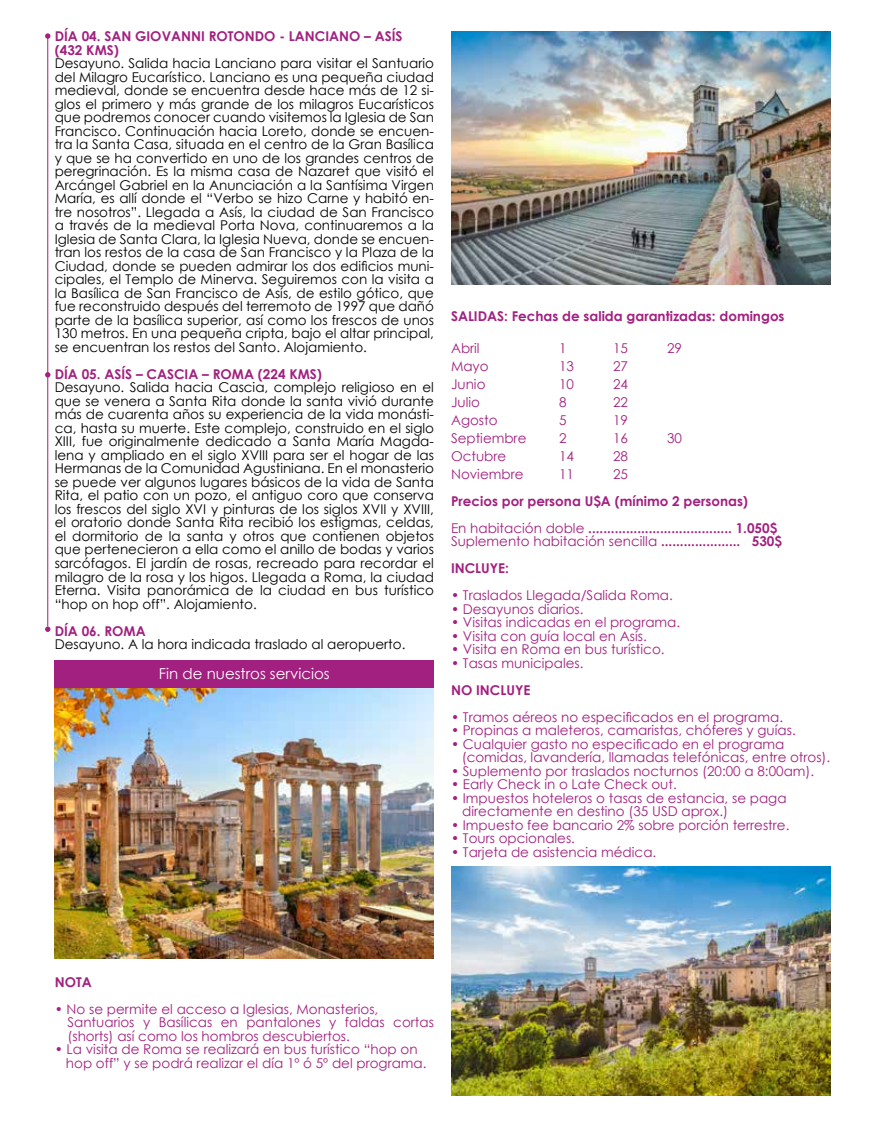
<style>
.page{position:relative;width:872px;height:1127px;background:#fff}
.page>*{position:absolute;margin:0;border:0;box-sizing:border-box;transform-origin:0 0}
.t1{font:15px "Century Gothic";color:#fff}
.t2{font:13.5px/13.5px "Century Gothic";color:#000;text-align:justify}
.t3{font:13.5px/13.5px "Century Gothic";color:#a2207f}
.t4{font:700 13.5px/27px "Century Gothic";color:#a2207f}
.s1{font-weight:400}
</style>
<div class="page">
<img style="left:55px;top:688px;width:379px;height:270px">
<img style="left:451px;top:31px;width:379px;height:253px">
<img style="left:451px;top:866px;width:379px;height:230px">
<div style="left:55px;top:660px;width:379px;height:28px;background:#a2207f"></div>
<hr style="left:47px;top:36px;width:1px;height:590px;background:#a2207f">
<svg style="left:45px;top:33px;width:5px;height:6px"></svg>
<svg style="left:45px;top:372px;width:5px;height:5px"></svg>
<svg style="left:45px;top:626px;width:5px;height:6px"></svg>
<p class="t4" style="left:55px;top:29px;width:349px;line-height:13.5px">DÍA 04. SAN GIOVANNI ROTONDO - LANCIANO – ASÍS (432 KMS)</p>
<p class="t2" style="left:55px;top:57px;width:381px">Desayuno. Salida hacia Lanciano para visitar el Santuario del Milagro Eucarístico. Lanciano es una pequeña ciudad medieval, donde se encuentra desde hace más de 12 si&shy;glos el primero y más grande de los milagros Eucarísticos que podremos conocer cuando visitemos la Iglesia de San Francisco. Continuación hacia Loreto, donde se encuen&shy;tra la Santa Casa, situada en el centro de la Gran Basílica y que se ha convertido en uno de los grandes centros de peregrinación. Es la misma casa de Nazaret que visitó el Arcángel Gabriel en la Anunciación a la Santísima Virgen María, es allí donde el “Verbo se hizo Carne y habitó en&shy;tre nosotros”. Llegada a Asís, la ciudad de San Francisco a través de la medieval Porta Nova, continuaremos a la Iglesia de Santa Clara, la Iglesia Nueva, donde se encuen&shy;tran los restos de la casa de San Francisco y la Plaza de la Ciudad, donde se pueden admirar los dos edificios muni&shy;cipales, el Templo de Minerva. Seguiremos con la visita a la Basílica de San Francisco de Asís, de estilo gótico, que fue reconstruido después del terremoto de 1997 que dañó parte de la basílica superior, así como los frescos de unos 130 metros. En una pequeña cripta, bajo el altar principal, se encuentran los restos del Santo. Alojamiento.</p>
<p class="t4" style="left:55px;top:360px;width:269px">DÍA 05. ASÍS – CASCIA – ROMA (224 KMS)</p>
<p class="t2" style="left:55px;top:381px;width:381px">Desayuno. Salida hacia Cascia, complejo religioso en el que se venera a Santa Rita donde la santa vivió durante más de cuarenta años su experiencia de la vida monásti&shy;ca, hasta su muerte. Este complejo, construido en el siglo XIII, fue originalmente dedicado a Santa María Magda&shy;lena y ampliado en el siglo XVIII para ser el hogar de las Hermanas de la Comunidad Agustiniana. En el monasterio se puede ver algunos lugares básicos de la vida de Santa Rita, el patio con un pozo, el antiguo coro que conserva los frescos del siglo XVI y pinturas de los siglos XVII y XVIII, el oratorio donde Santa Rita recibió los estigmas, celdas, el dormitorio de la santa y otros que contienen objetos que pertenecieron a ella como el anillo de bodas y varios sarcófagos. El jardín de rosas, recreado para recordar el milagro de la rosa y los higos. Llegada a Roma, la ciudad Eterna. Visita panorámica de la ciudad en bus turístico “hop on hop off”. Alojamiento.</p>
<p class="t4" style="left:55px;top:616px;width:92px">DÍA 06. ROMA</p>
<p class="t2" style="left:55px;top:637px;width:352px">Desayuno. A la hora indicada traslado al aeropuerto.</p>
<p class="t1" style="left:159px;top:663px;width:172px">Fin de nuestros servicios</p>
<p class="t4" style="left:451px;top:302px;width:335px">SALIDAS: Fechas de salida garantizadas: domingos</p>
<p class="t3" style="left:451px;top:341px;width:30px">Abril</p>
<p class="t3" style="left:559px;top:341px;width:9px">1</p>
<p class="t3" style="left:613px;top:341px;width:16px">15</p>
<p class="t3" style="left:667px;top:341px;width:16px">29</p>
<p class="t3" style="left:451px;top:359px;width:39px">Mayo</p>
<p class="t3" style="left:559px;top:359px;width:16px">13</p>
<p class="t3" style="left:613px;top:359px;width:16px">27</p>
<p class="t3" style="left:451px;top:377px;width:36px">Junio</p>
<p class="t3" style="left:559px;top:377px;width:16px">10</p>
<p class="t3" style="left:613px;top:377px;width:16px">24</p>
<p class="t3" style="left:451px;top:395px;width:30px">Julio</p>
<p class="t3" style="left:559px;top:395px;width:9px">8</p>
<p class="t3" style="left:613px;top:395px;width:16px">22</p>
<p class="t3" style="left:451px;top:413px;width:48px">Agosto</p>
<p class="t3" style="left:559px;top:413px;width:9px">5</p>
<p class="t3" style="left:613px;top:413px;width:16px">19</p>
<p class="t3" style="left:451px;top:431px;width:77px">Septiembre</p>
<p class="t3" style="left:559px;top:431px;width:9px">2</p>
<p class="t3" style="left:613px;top:431px;width:16px">16</p>
<p class="t3" style="left:667px;top:431px;width:16px">30</p>
<p class="t3" style="left:451px;top:449px;width:57px">Octubre</p>
<p class="t3" style="left:559px;top:449px;width:16px">14</p>
<p class="t3" style="left:613px;top:449px;width:16px">28</p>
<p class="t3" style="left:451px;top:467px;width:74px">Noviembre</p>
<p class="t3" style="left:559px;top:467px;width:16px">11</p>
<p class="t3" style="left:613px;top:467px;width:16px">25</p>
<p class="t4" style="left:451px;top:487px;width:328px">Precios por persona U$A (mínimo 2 personas)<br><span class="s1">En habitación doble</span> ...................................... 1.050$</p>
<p class="t4" style="left:451px;top:527px;width:332px"><span class="s1">Suplemento habitación sencilla</span> ..................... 530$<br>INCLUYE:</p>
<p class="t3" style="left:451px;top:588px;width:223px">• Traslados Llegada/Salida Roma.</p>
<p class="t3" style="left:451px;top:602px;width:134px">• Desayunos diarios.</p>
<p class="t3" style="left:451px;top:615px;width:231px">• Visitas indicadas en el programa.</p>
<p class="t3" style="left:451px;top:629px;width:197px">• Visita con guía local en Asís.</p>
<p class="t3" style="left:451px;top:642px;width:215px">• Visita en Roma en bus turístico.</p>
<p class="t3" style="left:451px;top:656px;width:134px">• Tasas municipales.</p>
<p class="t4" style="left:451px;top:676px;width:81px">NO INCLUYE</p>
<p class="t3" style="left:451px;top:710px;width:334px">• Tramos aéreos no especificados en el programa.</p>
<p class="t3" style="left:451px;top:723px;width:346px">• Propinas a maleteros, camaristas, chóferes y guías.</p>
<p class="t3" style="left:462px;top:737px;width:370px;text-indent:-11px">• Cualquier gasto no especificado en el programa (comidas, lavandería, llamadas telefónicas, entre otros).</p>
<p class="t3" style="left:451px;top:764px;width:365px">• Suplemento por traslados nocturnos (20:00 a 8:00am).</p>
<p class="t3" style="left:451px;top:777px;width:227px">• Early Check in o Late Check out.</p>
<p class="t3" style="left:462px;top:791px;width:326px;text-indent:-11px">• Impuestos hoteleros o tasas de estancia, se paga directamente en destino (35 USD aprox.)</p>
<p class="t3" style="left:451px;top:818px;width:340px">• Impuesto fee bancario 2% sobre porción terrestre.</p>
<p class="t3" style="left:451px;top:831px;width:125px">• Tours opcionales.</p>
<p class="t3" style="left:451px;top:845px;width:207px">• Tarjeta de asistencia médica.</p>
<p class="t4" style="left:55px;top:967px;width:38px">NOTA</p>
<p class="t3" style="left:67px;top:1002px;width:368px;text-indent:-13px">• No se permite el acceso a Iglesias, Monasterios,<br>Santuarios y Basílicas en pantalones y faldas cortas (shorts) así como los hombros descubiertos.</p>
<p class="t3" style="left:66px;top:1042px;width:362px;text-indent:-11px">• La visita de Roma se realizará en bus turístico “hop on hop off” y se podrá realizar el día 1º ó 5º del programa.</p>
</div>
